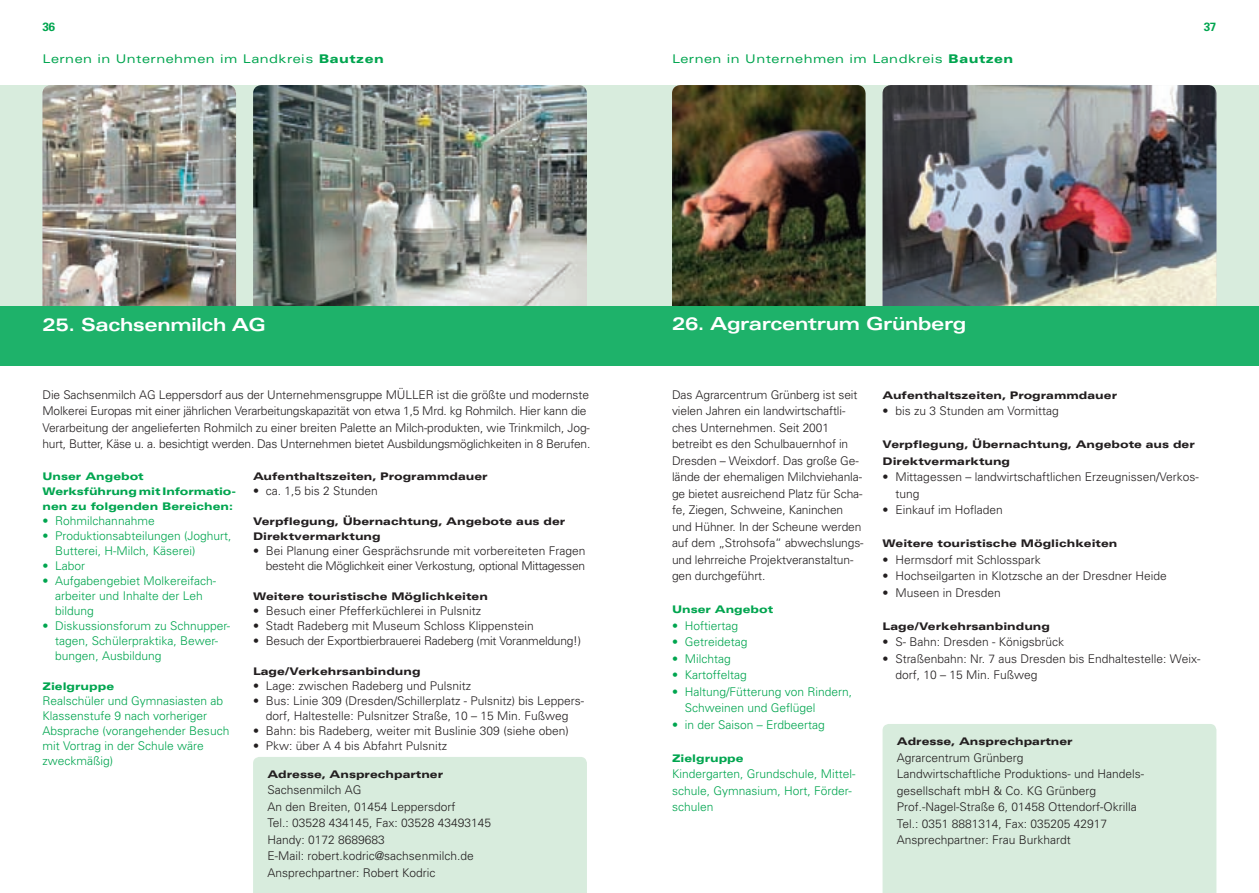
<style>
.page{position:relative;width:1259px;height:893px;background:#fff}
.page>*{position:absolute;margin:0;border:0;box-sizing:border-box;transform-origin:0 0}
.t1{font:700 expanded 18px "Univers";letter-spacing:-.02em;color:#fff}
.t2{font:300 12px/16.5px "Univers";color:#231f20}
.t3{font:300 12px/15px "Univers";color:#00a54f}
.t4{font:300 12px/16.5px "Univers";letter-spacing:-.02em;color:#231f20}
.t5{font:300 12px/15px "Univers";letter-spacing:-.025em;color:#231f20;text-align:right}
.t6{font:expanded 12px "Univers";letter-spacing:.04em;color:#00a54f}
.t7{font:700 12px "Univers";color:#00a54f}
.t8{font:900 expanded 10.5px/15px "Univers";color:#231f20}
.t9{font:900 expanded 10.5px/15px "Univers";color:#00a54f}
.s1{font-weight:900}
</style>
<div class="page">
<div style="left:0;top:85px;width:629px;height:281px;background:#d8ecdd"></div>
<div style="left:629px;top:85px;width:630px;height:281px;background:#d8ecdd"></div>
<img style="left:43px;top:85px;width:193px;height:221px">
<img style="left:253px;top:85px;width:334px;height:221px">
<div style="left:253px;top:757px;width:334px;height:136px;background:#d8ecdd"></div>
<div style="left:882px;top:724px;width:334px;height:169px;background:#d8ecdd"></div>
<img style="left:672px;top:85px;width:193px;height:221px">
<img style="left:882px;top:85px;width:334px;height:221px">
<div style="left:0;top:306px;width:1259px;height:60px;background:#1eb26a"></div>
<p class="t7" style="left:43px;top:19px;width:8px">36</p>
<p class="t7" style="left:1203px;top:19px;width:7px">37</p>
<p class="t6" style="left:43px;top:51px;width:343px">Lernen in Unternehmen im Landkreis <span class="s1">Bautzen</span></p>
<p class="t6" style="left:672px;top:51px;width:343px">Lernen in Unternehmen im Landkreis <span class="s1">Bautzen</span></p>
<h1 class="t1" style="left:43px;top:314px;width:225px">25. Sachsenmilch AG</h1>
<h1 class="t1" style="left:672px;top:314px;width:296px">26. Agrarcentrum Grünberg</h1>
<p class="t4" style="left:43px;top:386px;width:549px">Die Sachsenmilch AG Leppersdorf aus der Unternehmensgruppe MÜLLER ist die größte und moderns-te Molkerei Europas mit einer jährlichen Verarbeitungskapazität von etwa 1,5 Mrd. kg Roh--milch. Hier kann die Ver----arbeitung der angelieferten Rohmilch zu einer breiten Palette an Milch-produkten, wie Trinkmilch, Jog&shy;hurt, Butter, Käse u. a. besichtigt werden. Das Unter--nehmen bietet Ausbildungsmöglichkeiten in 8 Berufen.</p>
<p class="t2" style="left:672px;top:386px;width:193px">Das Agrarcentrum Grünberg ist seit vielen Jahren ein landwirtschaftli&shy;ches Unternehmen. Seit 2001 be--treibt es den Schulbauernhof in Dresden – Weixdorf. Das große Ge&shy;lände der ehemaligen Milchviehanla&shy;ge bietet ausreichend Platz für Scha&shy;fe, Ziegen, Schweine, Kaninchen und Hühner. In der Scheune werden auf dem „Strohsofa“ abwechslungs&shy;und lehrreiche Projektveranstaltun&shy;gen durchgeführt.</p>
<p class="t9" style="left:672px;top:602px;width:103px">Unser Angebot</p>
<p class="t3" style="left:672px;top:617px;width:68px">• Hoftiertag</p>
<p class="t3" style="left:672px;top:634px;width:77px">• Getreidetag</p>
<p class="t3" style="left:672px;top:650px;width:60px">• Milchtag</p>
<p class="t3" style="left:672px;top:667px;width:76px">• Kartoffeltag</p>
<p class="t3" style="left:685px;top:683px;width:169px;line-height:16.5px;text-indent:-13px">• Haltung/Fütterung von Rindern,<br>Schweinen und Geflügel</p>
<p class="t3" style="left:672px;top:716px;width:154px">• in der Saison – Erdbeertag</p>
<p class="t9" style="left:672px;top:750px;width:73px">Zielgruppe</p>
<p class="t3" style="left:672px;top:765px;width:185px;line-height:16.5px">Kindergarten, Grundschule, Mittel&shy;schule, Gymnasium, Hort, Förder&shy;schulen</p>
<p class="t8" style="left:253px;top:469px;width:236px">Aufenthaltszeiten, Programmdauer</p>
<p class="t2" style="left:253px;top:482px;width:126px">• ca. 1,5 bis 2 Stunden</p>
<p class="t8" style="left:253px;top:514px;width:314px">Verpflegung, Übernachtung, Angebote aus der<br>Direkt-vermarktung</p>
<p class="t5" style="left:253px;top:543px;width:334px">• Bei Planung einer Gesprächsrunde mit vorbereiteten Fragen besteht die Möglichkeit einer Verkostung, optional Mittagessen</p>
<p class="t8" style="left:253px;top:589px;width:236px">Weitere touristische Möglichkeiten</p>
<p class="t2" style="left:253px;top:602px;width:230px">• Besuch einer Pfefferküchlerei in Pulsnitz</p>
<p class="t2" style="left:253px;top:617px;width:282px">• Stadt Radeberg mit Museum Schloss Klippenstein</p>
<p class="t4" style="left:253px;top:632px;width:329px">• Besuch der Exportbierbrauerei Radeberg (mit Voranmeldung!)</p>
<p class="t8" style="left:253px;top:664px;width:169px">Lage/Verkehrsanbindung</p>
<p class="t2" style="left:253px;top:677px;width:220px">• Lage: zwischen Radeberg und Pulsnitz</p>
<p class="t2" style="left:253px;top:693px;width:332px;line-height:15px;text-align:center">• Bus: Linie 309 (Dresden/Schillerplatz - Pulsnitz) bis Leppers&shy;dorf, Haltestelle: Pulsnitzer Straße, 10 – 15 Min. Fußweg</p>
<p class="t2" style="left:253px;top:722px;width:317px">• Bahn: bis Radeberg, weiter mit Buslinie 309 (siehe oben)</p>
<p class="t2" style="left:253px;top:737px;width:196px">• Pkw: über A 4 bis Abfahrt Pulsnitz</p>
<p class="t9" style="left:43px;top:469px;width:194px">Unser Angebot<br>Werksführung mit Informatio&shy;nen zu folgenden Bereichen:</p>
<p class="t3" style="left:43px;top:513px;width:114px">• Rohmilchannahme</p>
<p class="t3" style="left:55px;top:528px;width:178px;text-indent:-13px">• Produktionsabteilungen (Joghurt,<br>Butterei, H-Milch, Käserei)</p>
<p class="t3" style="left:43px;top:558px;width:44px">• Labor</p>
<p class="t3" style="left:55px;top:573px;width:162px;text-indent:-13px">• Aufgabengebiet Molkerei-fach&shy;arbeiter und Inhalte der Leh bildung</p>
<p class="t3" style="left:55px;top:618px;width:176px;text-indent:-13px">• Diskussionsforum zu Schnupper&shy;tagen, Schülerpraktika, Bewer&shy;bungen, Ausbildung</p>
<p class="t9" style="left:43px;top:679px;width:73px">Zielgruppe</p>
<p class="t3" style="left:43px;top:693px;width:188px">Realschüler und Gymnasiasten ab<br>Klassenstufe 9 nach vorheriger<br>Absprache (vorangehender Besuch mit Vortrag in der Schule wäre zweckmäßig)</p>
<p class="t8" style="left:267px;top:767px;width:177px">Adresse, Ansprechpartner</p>
<p class="t2" style="left:267px;top:782px;width:225px">Sachsenmilch AG<br>An den Breiten, 01454 Leppersdorf<br>Tel.: 03528 434145, Fax: 03528 43493145<br>Handy: 0172 8689683<br>E-Mail: robert.kodric@sachsenmilch.de<br>Ansprechpartner: Robert Kodric</p>
<p class="t8" style="left:882px;top:387px;width:236px">Aufenthaltszeiten, Programmdauer</p>
<p class="t2" style="left:882px;top:402px;width:178px">• bis zu 3 Stunden am Vormittag</p>
<p class="t8" style="left:882px;top:436px;width:314px;line-height:16.5px">Verpflegung, Übernachtung, Angebote aus der<br>Direkt-vermarktung</p>
<p class="t2" style="left:895px;top:468px;width:305px;text-indent:-13px">• Mittagessen – landwirtschaftlichen Erzeugnissen/Verkos&shy;tung</p>
<p class="t2" style="left:882px;top:501px;width:122px">• Einkauf im Hofladen</p>
<p class="t8" style="left:882px;top:536px;width:236px">Weitere touristische Möglichkeiten</p>
<p class="t2" style="left:882px;top:551px;width:160px">• Hermsdorf mit Schlosspark</p>
<p class="t2" style="left:882px;top:567px;width:286px">• Hochseilgarten in Klotzsche an der Dresdner Heide</p>
<p class="t2" style="left:882px;top:584px;width:120px">• Museen in Dresden</p>
<p class="t8" style="left:882px;top:618px;width:169px">Lage/Verkehrsanbindung</p>
<p class="t2" style="left:882px;top:633px;width:183px">• S- Bahn: Dresden - Königsbrück</p>
<p class="t2" style="left:895px;top:650px;width:306px;text-indent:-13px">• Straßenbahn: Nr. 7 aus Dresden bis Endhaltestelle: Weix&shy;dorf, 10 – 15 Min. Fußweg</p>
<p class="t8" style="left:897px;top:734px;width:177px">Adresse, Ansprechpartner</p>
<p class="t2" style="left:897px;top:749px;width:249px">Agrarcentrum Grünberg<br>Landwirtschaftliche Produktions- und Handels&shy;gesellschaft mbH &amp; Co. KG Grünberg Prof.-Nagel-Straße 6, 01458 Ottendorf-Okrilla Tel.: 0351 8881314, Fax: 035205 42917<br>Ansprechpartner: Frau Burkhardt</p>
</div>
